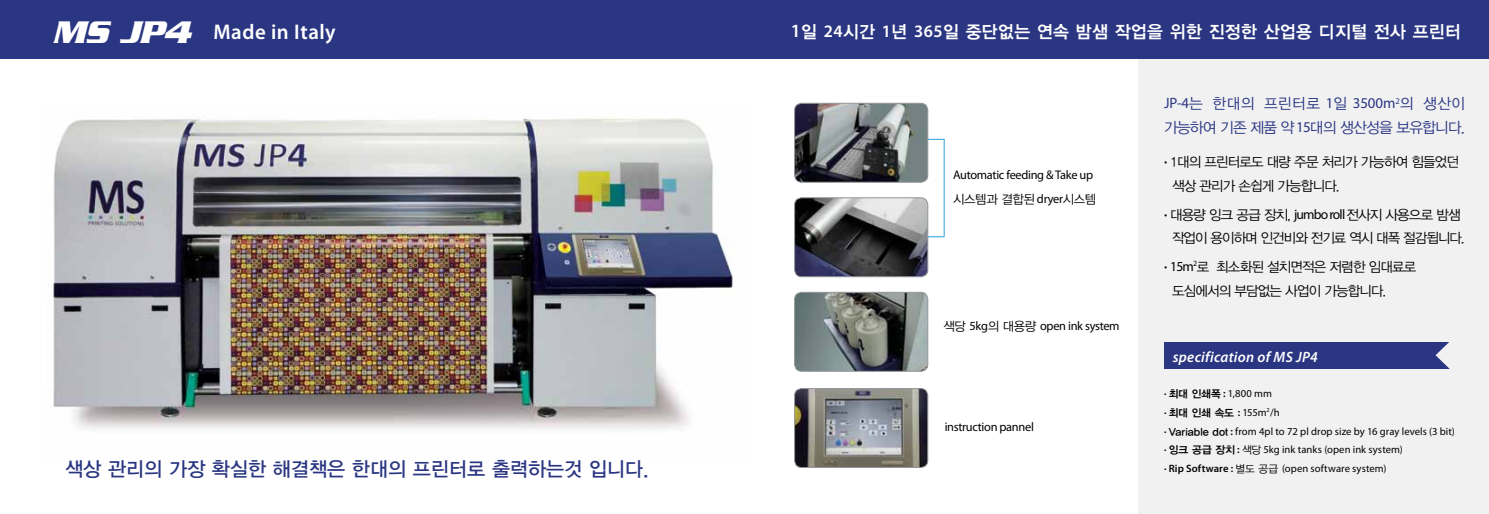
<style>
.page{position:relative;width:1489px;height:514px;background:#fff}
.page>*{position:absolute;margin:0;border:0;box-sizing:border-box;transform-origin:0 0}
.t1{font:italic 700 33.75px "Serpentine";color:#fff}
.t2{font:600 21.25px "Myriad Pro";letter-spacing:.025em;color:#fff}
.t3{font:20px "YDIYGO330";color:#2a3682}
.t4{font:17.5px "YDIYGO340";letter-spacing:.025em;color:#fff}
.t5{font:15px/23.8px "YDIYGO320";letter-spacing:-.05em;color:#2a3682}
.t6{font:italic 600 15px "Myriad Pro";letter-spacing:.02em;color:#fff}
.t7{font:13.75px/23.8px "YDIYGO320";letter-spacing:-.06em;color:#000}
.t8{font:12.5px "Myriad Pro";letter-spacing:-.025em;color:#000}
.t9{font:12.5px "YDIYGO320";letter-spacing:-.025em;color:#000}
.t10{font:10.62px/18.8px "Myriad Pro";letter-spacing:.005em;color:#000}
.t11{font:10.62px "YDIYGO340";color:#000}
.s1{font-family:"Myriad Pro";font-weight:600;font-size:18.75px}
.s2{font-family:"Myriad Pro";font-weight:600}
.s3{font-family:"Myriad Pro"}
.s4{font-family:"YDIYGO320"}
.s5{font-weight:600}
.s6{font-family:"YDIYGO340"}
</style>
<div class="page">
<hr style="left:887px;top:139px;width:57px;height:1px;background:#2b9fda">
<hr style="left:943px;top:139px;width:1px;height:97px;background:#2b9fda">
<hr style="left:887px;top:236px;width:57px;height:1px;background:#2b9fda">
<div style="left:1137px;top:0;width:351px;height:514px;background:#f1f1f2"></div>
<img style="left:795px;top:198px;width:132px;height:79px">
<div style="left:794px;top:197px;width:134px;height:80px;border:1px solid #939598;border-radius:7px"></div>
<div style="left:0;top:0;width:1488px;height:58px;background:#2a3682"></div>
<img style="left:49px;top:118px;width:684px;height:311px">
<img style="left:795px;top:103px;width:132px;height:79px">
<div style="left:794px;top:103px;width:134px;height:80px;border:1px solid #939598;border-radius:7px"></div>
<img style="left:795px;top:292px;width:132px;height:79px">
<div style="left:794px;top:292px;width:134px;height:80px;border:1px solid #939598;border-radius:7px"></div>
<img style="left:795px;top:388px;width:132px;height:79px">
<div style="left:794px;top:388px;width:134px;height:80px;border:1px solid #939598;border-radius:7px"></div>
<div style="left:1163px;top:342px;width:287px;height:27px;background:#2a3682"></div>
<svg style="left:1435px;top:342px;width:15px;height:27px"></svg>
<h1 class="t1" style="left:52px;top:12px;width:139px">MS JP4</h1>
<h2 class="t2" style="left:213px;top:19px;width:124px">Made in Italy</h2>
<h3 class="t4" style="left:790px;top:22px;width:671px"><span class="s1">1</span>일 <span class="s2">24</span>시간 <span class="s2">1</span>년 <span class="s2">365</span>일 중단없는 연속 밤샘 작업을 위한 진정한 산업용 디지털 전사 프린터</h3>
<p class="t8" style="left:953px;top:167px;width:141px">Automatic feeding &amp; Take up</p>
<p class="t9" style="left:953px;top:192px;width:145px">시스템과 결합된 <span class="s3">dryer</span>시스템</p>
<p class="t8" style="left:943px;top:318px;width:178px"><span class="s4">색당</span> 5kg<span class="s4">의 대용량</span> open ink system</p>
<h3 class="t5" style="left:1163px;top:92px;width:302px"><span class="s3">JP-4</span>는 한대의 프린터로 <span class="s3">1</span>일 <span class="s3">3500m</span><sup>2</sup>의 생산이 가능하여 기존 제품 약 <span class="s3">15</span>대의 생산성을 보유합니다.</h3>
<p class="t7" style="left:1171px;top:150px;width:289px;text-indent:-8px"><span class="s2">·</span> 1대의 프린터로도 대량 주문 처리가 가능하여 힘들었던 색상 관리가 손쉽게 가능합니다.</p>
<p class="t7" style="left:1163px;top:203px;width:302px;text-align:center"><span class="s2">·</span> 대용량 잉크 공급 장치, <span class="s3">jumbo roll</span> 전사지 사용으로 밤샘 작업이 용이하며 인건비와 전기료 역시 대폭 절감됩니다.</p>
<p class="t7" style="left:1171px;top:255px;width:246px;text-indent:-8px"><span class="s2">·</span> <span class="s3">15m</span><sup>2</sup>로 최소화된 설치면적은 저렴한 임대료로 도심에서의 부담없는 사업이 가능합니다.</p>
<h3 class="t6" style="left:1172px;top:347px;width:147px">specification of MS JP4</h3>
<h3 class="t3" style="left:65px;top:458px;width:585px">색상 관리의 가장 확실한 해결책은 한대의 프린터로 출력하는것 입니다.</h3>
<p class="t8" style="left:944px;top:419px;width:91px">instruction pannel</p>
<p class="t10" style="left:1163px;top:384px;width:109px"><span class="s5">·</span> <span class="s6">최대 인쇄폭</span> <span class="s5">:</span> 1,800 mm</p>
<p class="t11" style="left:1163px;top:406px;width:117px"><span class="s2">·</span> 최대 인쇄 속도 <span class="s2">:</span> <span class="s3">155m</span><sup>2</sup><span class="s3">/h</span></p>
<p class="t10" style="left:1163px;top:421px;width:292px"><span class="s5">·</span> <span class="s6">Variable dot</span> <span class="s5">:</span> from 4pl to 72 pl drop size by 16 gray levels (3 bit) <span class="s5">·</span> <span class="s6">잉크 공급 장치</span> <span class="s5">:</span> <span class="s4">색당</span> 5kg ink tanks (open ink system)<br><span class="s5">· Rip Software :</span> <span class="s4">별도 공급</span> (open software system)</p>
</div>
